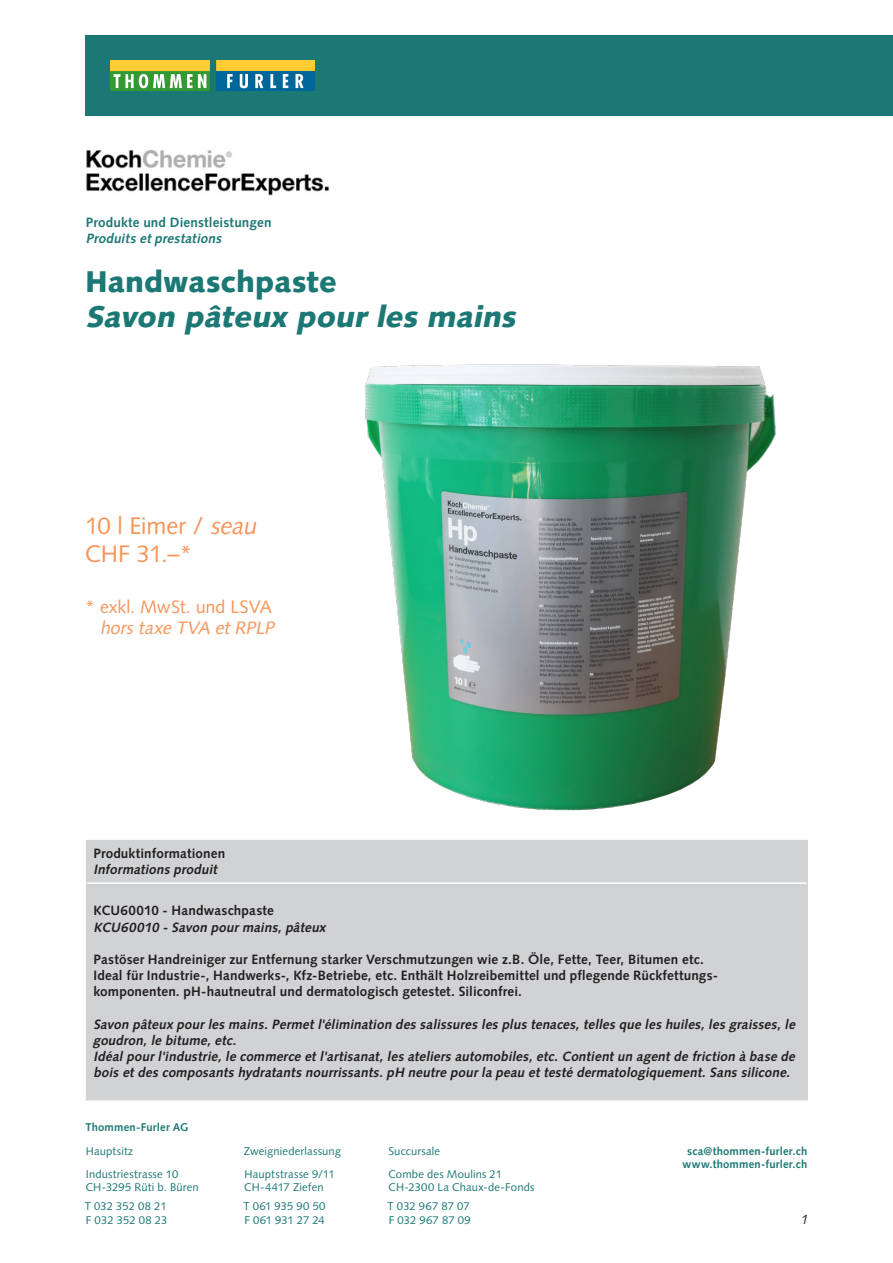
<style>
.page{position:relative;width:893px;height:1263px;background:#fff}
.page>*{position:absolute;margin:0;border:0;box-sizing:border-box;transform-origin:0 0}
.Haupttitel_black_20p{font:italic 900 30px/34.5px "Syntax LT Std";color:#1b7875}
.Quote_roman_12pt{font:24px/28.8px "Syntax LT Std";letter-spacing:-.01em;color:#f79559}
.Quote_roman_12pt-2{font:18px/21.6px "Syntax LT Std";letter-spacing:-.01em;color:#f79559}
.Haupttitel_Titelseit{font:italic 700 13.5px/16.2px "Syntax LT Std";color:#231f20}
.Haupttitel_Titelseit-2{font:700 13.5px/16.2px "Syntax LT Std";letter-spacing:.01em;color:#231f20}
.Spitzmarke_bold_9pt{font:700 13.5px/16.2px "Syntax LT Std";letter-spacing:.01em;color:#1b7875}
.t1{font:italic 13.5px "Syntax LT Std";color:#231f20}
.t2{font:11.25px/23.2px "Syntax LT Std";letter-spacing:.015em;color:#1b7875}
.t3{font:700 11.25px/13.5px "Syntax LT Std";letter-spacing:.015em;color:#1b7875;text-align:center}
.t4{font:11.25px "Syntax LT Std";letter-spacing:-.01em;color:#1b7875}
.s1{font-style:italic}
.s2{font-style:normal}
</style>
<div class="page">
<div style="left:85px;top:35px;width:808px;height:81px;background:#1b7875"></div>
<img style="left:86px;top:150px;width:243px;height:46px">
<img style="left:111px;top:61px;width:203px;height:30px">
<img style="left:365px;top:364px;width:411px;height:447px">
<div style="left:87px;top:841px;width:719px;height:258px;background:#d1d2d4"></div>
<hr style="left:86px;top:840px;width:722px;height:1px;background:#d1d2d4">
<hr style="left:86px;top:841px;width:1px;height:42px;background:#d1d2d4">
<hr style="left:806px;top:841px;width:2px;height:42px;background:#d1d2d4">
<hr style="left:86px;top:883px;width:1px;height:216px;background:#d1d2d4">
<hr style="left:806px;top:883px;width:2px;height:216px;background:#d1d2d4">
<hr style="left:86px;top:1099px;width:722px;height:1px;background:#d1d2d4">
<hr style="left:87px;top:882px;width:719px;height:2px;background:#fff">
<p class="Spitzmarke_bold_9pt" style="left:86px;top:214px;width:187px">Produkte und Dienstleistungen<br><span class="s1">Produits et prestations</span></p>
<p class="Haupttitel_black_20p" style="left:85px;top:264px;width:438px"><span class="s2">Handwaschpaste<br></span>Savon pâteux pour les mains</p>
<p class="Quote_roman_12pt" style="left:85px;top:511px;width:178px">10 l Eimer / <span class="s1">seau<br></span>CHF 31.–*</p>
<p class="Quote_roman_12pt-2" style="left:100px;top:596px;width:179px;text-indent:-15px">* exkl. MwSt. und LSVA <span class="s1">hors taxe TVA et RPLP</span></p>
<p class="Haupttitel_Titelseit-2" style="left:93px;top:845px;width:133px">Produktinformationen<br><span class="s1">Informations produit</span></p>
<p class="Haupttitel_Titelseit" style="left:93px;top:903px;width:237px"><span class="s2">KCU60010 - Handwaschpaste<br></span>KCU60010 - Savon pour mains, pâteux</p>
<p class="Haupttitel_Titelseit-2" style="left:93px;top:951px;width:612px">Pastöser Handreiniger zur Entfernung starker Verschmutzungen wie z.B. Öle, Fette, Teer, Bitumen etc.</p>
<p class="Haupttitel_Titelseit-2" style="left:93px;top:967px;width:626px">Ideal für Industrie-, Handwerks-, Kfz-Betriebe, etc. Enthält Holzreibemittel und pflegende Rückfettungs&shy;komponenten. pH-hautneutral und dermatologisch getestet. Siliconfrei.</p>
<p class="Haupttitel_Titelseit" style="left:93px;top:1016px;width:707px">Savon pâteux pour les mains. Permet l'élimination des salissures les plus tenaces, telles que les huiles, les graisses, le goudron, le bitume, etc.</p>
<p class="Haupttitel_Titelseit" style="left:93px;top:1048px;width:706px">Idéal pour l'industrie, le commerce et l'artisanat, les ateliers automobiles, etc. Contient un agent de friction à base de bois et des composants hydratants nourrissants. pH neutre pour la peau et testé dermatologiquement. Sans silicone.</p>
<p class="t3" style="left:85px;top:1121px;width:105px">Thommen-Furler AG</p>
<p class="t2" style="left:86px;top:1139px;width:94px">Hauptsitz<br>Industriestrasse 10</p>
<p class="t2" style="left:85px;top:1178px;width:115px;line-height:18.8px">CH-3295 Rüti b. Büren<br>T 032 352 08 21</p>
<p class="t2" style="left:86px;top:1208px;width:83px">F 032 352 08 23</p>
<p class="t2" style="left:244px;top:1139px;width:99px">Zweigniederlassung<br>Hauptstrasse 9/11</p>
<p class="t2" style="left:243px;top:1178px;width:84px;line-height:18.8px">CH-4417 Ziefen<br>T 061 935 90 50</p>
<p class="t4" style="left:244px;top:1213px;width:82px">F 061 931 27 24</p>
<p class="t2" style="left:388px;top:1139px;width:115px">Succursale<br>Combe des Moulins 21</p>
<p class="t2" style="left:387px;top:1178px;width:148px;line-height:18.8px">CH-2300 La Chaux-de-Fonds<br>T 032 967 87 07</p>
<p class="t2" style="left:389px;top:1208px;width:84px">F 032 967 87 09</p>
<p class="t3" style="left:683px;top:1144px;width:126px">sca@thommen-furler.ch www.thommen-furler.ch</p>
<p class="t1" style="left:800px;top:1211px;width:12px">1</p>
</div>
